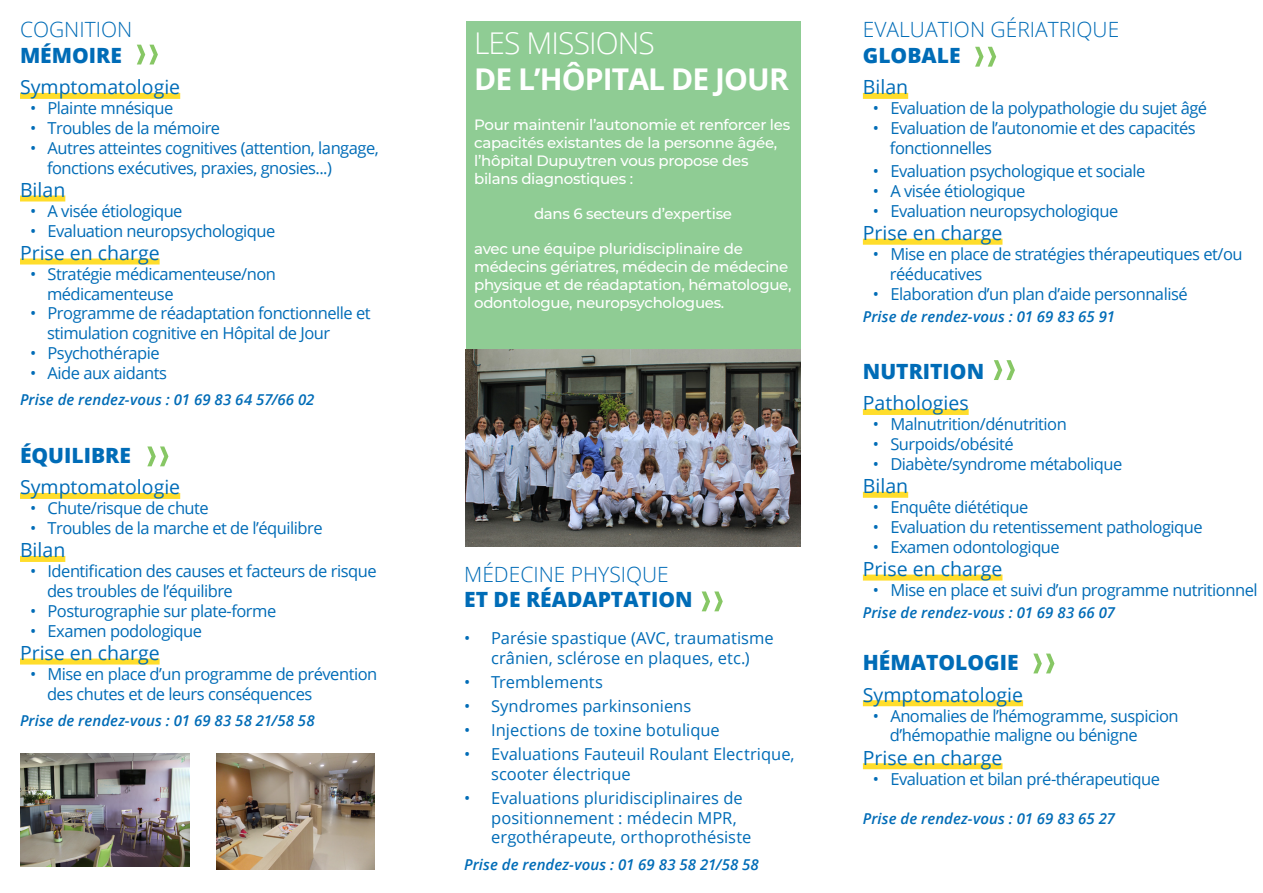
<style>
.page{position:relative;width:1263px;height:893px;background:#fff}
.page>*{position:absolute;margin:0;border:0;box-sizing:border-box;transform-origin:0 0}
.t1{font:700 30px "Open Sans";letter-spacing:-.03em;color:#fff}
.t2{font:300 30px "Open Sans";letter-spacing:-.03em;color:#fff}
.t3{font:800 21px "Open Sans";color:#006cb7}
.t4{font:300 21px "Open Sans";color:#006cb7}
.t5{font:19.5px "Open Sans";color:#006cb7}
.t6{font:16.5px/19.8px "Open Sans";letter-spacing:-.03em;color:#006cb7}
.t7{font:16.5px/19.8px "Open Sans";color:#006cb7}
.t8{font:500 15px/18px "Montserrat";letter-spacing:-.02em;color:#fff}
.t9{font:italic 600 15px "Open Sans";letter-spacing:.005em;color:#006cb7}
</style>
<div class="page">
<div style="left:466px;top:21px;width:334px;height:329px;background:#8fcc94"></div>
<div style="left:20px;top:93px;width:160px;height:6px;background:#ffdd2b"></div>
<div style="left:20px;top:195px;width:45px;height:6px;background:#ffdd2b"></div>
<div style="left:20px;top:258px;width:140px;height:6px;background:#ffdd2b"></div>
<div style="left:20px;top:493px;width:160px;height:6px;background:#ffdd2b"></div>
<div style="left:20px;top:556px;width:45px;height:6px;background:#ffdd2b"></div>
<div style="left:20px;top:658px;width:140px;height:6px;background:#ffdd2b"></div>
<div style="left:863px;top:93px;width:45px;height:6px;background:#ffdd2b"></div>
<div style="left:863px;top:239px;width:139px;height:6px;background:#ffdd2b"></div>
<div style="left:863px;top:409px;width:106px;height:6px;background:#ffdd2b"></div>
<div style="left:863px;top:492px;width:45px;height:6px;background:#ffdd2b"></div>
<div style="left:863px;top:575px;width:139px;height:6px;background:#ffdd2b"></div>
<div style="left:863px;top:700px;width:160px;height:6px;background:#ffdd2b"></div>
<div style="left:863px;top:763px;width:139px;height:6px;background:#ffdd2b"></div>
<img style="left:20px;top:753px;width:169px;height:113px">
<img style="left:216px;top:753px;width:158px;height:117px">
<svg style="left:137px;top:45px;width:21px;height:19px"></svg>
<svg style="left:147px;top:446px;width:21px;height:20px"></svg>
<svg style="left:702px;top:591px;width:21px;height:20px"></svg>
<svg style="left:975px;top:47px;width:21px;height:20px"></svg>
<svg style="left:994px;top:360px;width:21px;height:20px"></svg>
<svg style="left:1033px;top:654px;width:21px;height:19px"></svg>
<img style="left:466px;top:350px;width:334px;height:196px">
<p class="t4" style="left:20px;top:15px;width:114px">COGNITION</p>
<p class="t3" style="left:20px;top:39px;width:103px">MÉMOIRE</p>
<p class="t5" style="left:20px;top:74px;width:162px">Symptomatologie</p>
<p class="t6" style="left:30px;top:98px;width:145px">• Plainte mnésique</p>
<p class="t6" style="left:30px;top:118px;width:192px">• Troubles de la mémoire</p>
<p class="t6" style="left:47px;top:138px;width:333px;text-indent:-17px">• Autres atteintes cognitives (attention, langage, fonctions exécutives, praxies, gnosies...)</p>
<p class="t5" style="left:20px;top:177px;width:47px">Bilan</p>
<p class="t6" style="left:30px;top:201px;width:154px">• A visée étiologique</p>
<p class="t6" style="left:30px;top:220px;width:247px">• Evaluation neuropsychologique</p>
<p class="t5" style="left:20px;top:240px;width:141px">Prise en charge</p>
<p class="t6" style="left:47px;top:264px;width:231px;text-indent:-17px">• Stratégie médicamenteuse/non médicamenteuse</p>
<p class="t6" style="left:47px;top:303px;width:325px;text-indent:-17px">• Programme de réadaptation fonctionnelle et stimulation cognitive en Hôpital de Jour</p>
<p class="t6" style="left:30px;top:343px;width:131px">• Psychothérapie</p>
<p class="t6" style="left:30px;top:363px;width:139px">• Aide aux aidants</p>
<p class="t9" style="left:20px;top:390px;width:296px">Prise de rendez-vous : 01 69 83 64 57/66 02</p>
<p class="t3" style="left:20px;top:439px;width:112px">ÉQUILIBRE</p>
<p class="t5" style="left:20px;top:474px;width:162px">Symptomatologie</p>
<p class="t6" style="left:30px;top:498px;width:180px">• Chute/risque de chute</p>
<p class="t6" style="left:30px;top:518px;width:294px">• Troubles de la marche et de l’équilibre</p>
<p class="t5" style="left:20px;top:537px;width:47px">Bilan</p>
<p class="t6" style="left:47px;top:561px;width:331px;text-indent:-17px">• Identification des causes et facteurs de risque des troubles de l’équilibre</p>
<p class="t6" style="left:30px;top:601px;width:248px">• Posturographie sur plate-forme</p>
<p class="t6" style="left:30px;top:620px;width:174px">• Examen podologique</p>
<p class="t5" style="left:20px;top:640px;width:141px">Prise en charge</p>
<p class="t6" style="left:47px;top:664px;width:332px;text-indent:-17px">• Mise en place d’un programme de prévention des chutes et de leurs conséquences</p>
<p class="t9" style="left:20px;top:710px;width:296px">Prise de rendez-vous : 01 69 83 58 21/58 58</p>
<h1 class="t2" style="left:474px;top:23px;width:182px">LES MISSIONS</h1>
<h1 class="t1" style="left:474px;top:58px;width:316px">DE L’HÔPITAL DE JOUR</h1>
<p class="t8" style="left:474px;top:115px;width:318px">Pour maintenir l’autonomie et renforcer les capacités existantes de la personne âgée, l’hôpital Dupuytren vous propose des bilans diagnostiques :</p>
<p class="t8" style="left:534px;top:204px;width:200px">dans 6 secteurs d’expertise</p>
<p class="t8" style="left:474px;top:239px;width:319px">avec une équipe pluridisciplinaire de médecins gériatres, médecin de médecine physique et de réadaptation, hématologue, odontologue, neuropsychologues.</p>
<p class="t4" style="left:464px;top:560px;width:206px">MÉDECINE PHYSIQUE</p>
<p class="t3" style="left:464px;top:583px;width:230px">ET DE RÉADAPTATION</p>
<p class="t7" style="left:464px;top:627px;width:311px;text-align:center">• Parésie spastique (AVC, traumatisme crânien, sclérose en plaques, etc.)</p>
<p class="t7" style="left:464px;top:671px;width:140px">• Tremblements</p>
<p class="t7" style="left:464px;top:695px;width:228px">• Syndromes parkinsoniens</p>
<p class="t7" style="left:464px;top:719px;width:257px">• Injections de toxine botulique</p>
<p class="t7" style="left:491px;top:743px;width:305px;text-indent:-27px">• Evaluations Fauteuil Roulant Electrique, scooter électrique</p>
<p class="t7" style="left:491px;top:787px;width:262px;text-indent:-27px">• Evaluations pluridisciplinaires de positionnement : médecin MPR, ergothérapeute, orthoprothésiste</p>
<p class="t9" style="left:464px;top:854px;width:296px">Prise de rendez-vous : 01 69 83 58 21/58 58</p>
<p class="t4" style="left:863px;top:15px;width:258px">EVALUATION GÉRIATRIQUE</p>
<p class="t3" style="left:863px;top:39px;width:99px">GLOBALE</p>
<p class="t5" style="left:863px;top:74px;width:47px">Bilan</p>
<p class="t6" style="left:873px;top:98px;width:336px">• Evaluation de la polypathologie du sujet âgé</p>
<p class="t6" style="left:890px;top:118px;width:307px;text-indent:-17px">• Evaluation de l’autonomie et des capacités fonctionnelles</p>
<p class="t6" style="left:873px;top:161px;width:274px">• Evaluation psychologique et sociale</p>
<p class="t6" style="left:873px;top:181px;width:154px">• A visée étiologique</p>
<p class="t6" style="left:873px;top:201px;width:247px">• Evaluation neuropsychologique</p>
<p class="t5" style="left:863px;top:220px;width:141px">Prise en charge</p>
<p class="t6" style="left:890px;top:244px;width:354px;text-indent:-17px">• Mise en place de stratégies thérapeutiques et/ou rééducatives</p>
<p class="t6" style="left:873px;top:283px;width:316px">• Elaboration d’un plan d’aide personnalisé</p>
<p class="t9" style="left:863px;top:306px;width:254px">Prise de rendez-vous : 01 69 83 65 91</p>
<p class="t3" style="left:863px;top:355px;width:123px">NUTRITION</p>
<p class="t5" style="left:863px;top:390px;width:107px">Pathologies</p>
<p class="t6" style="left:873px;top:414px;width:195px">• Malnutrition/dénutrition</p>
<p class="t6" style="left:873px;top:434px;width:142px">• Surpoids/obésité</p>
<p class="t6" style="left:873px;top:454px;width:251px">• Diabète/syndrome métabolique</p>
<p class="t5" style="left:863px;top:473px;width:47px">Bilan</p>
<p class="t6" style="left:873px;top:497px;width:157px">• Enquête diététique</p>
<p class="t6" style="left:873px;top:517px;width:331px">• Evaluation du retentissement pathologique</p>
<p class="t6" style="left:873px;top:536px;width:188px">• Examen odontologique</p>
<p class="t5" style="left:863px;top:556px;width:141px">Prise en charge</p>
<p class="t6" style="left:873px;top:580px;width:386px">• Mise en place et suivi d’un programme nutritionnel</p>
<p class="t9" style="left:863px;top:602px;width:254px">Prise de rendez-vous : 01 69 83 66 07</p>
<p class="t3" style="left:863px;top:646px;width:157px">HÉMATOLOGIE</p>
<p class="t5" style="left:863px;top:681px;width:162px">Symptomatologie</p>
<p class="t6" style="left:890px;top:705px;width:290px;text-indent:-17px">• Anomalies de l’hémogramme, suspicion d’hémopathie maligne ou bénigne</p>
<p class="t5" style="left:863px;top:744px;width:141px">Prise en charge</p>
<p class="t6" style="left:873px;top:768px;width:289px">• Evaluation et bilan pré-thérapeutique</p>
<p class="t9" style="left:863px;top:808px;width:254px">Prise de rendez-vous : 01 69 83 65 27</p>
</div>
